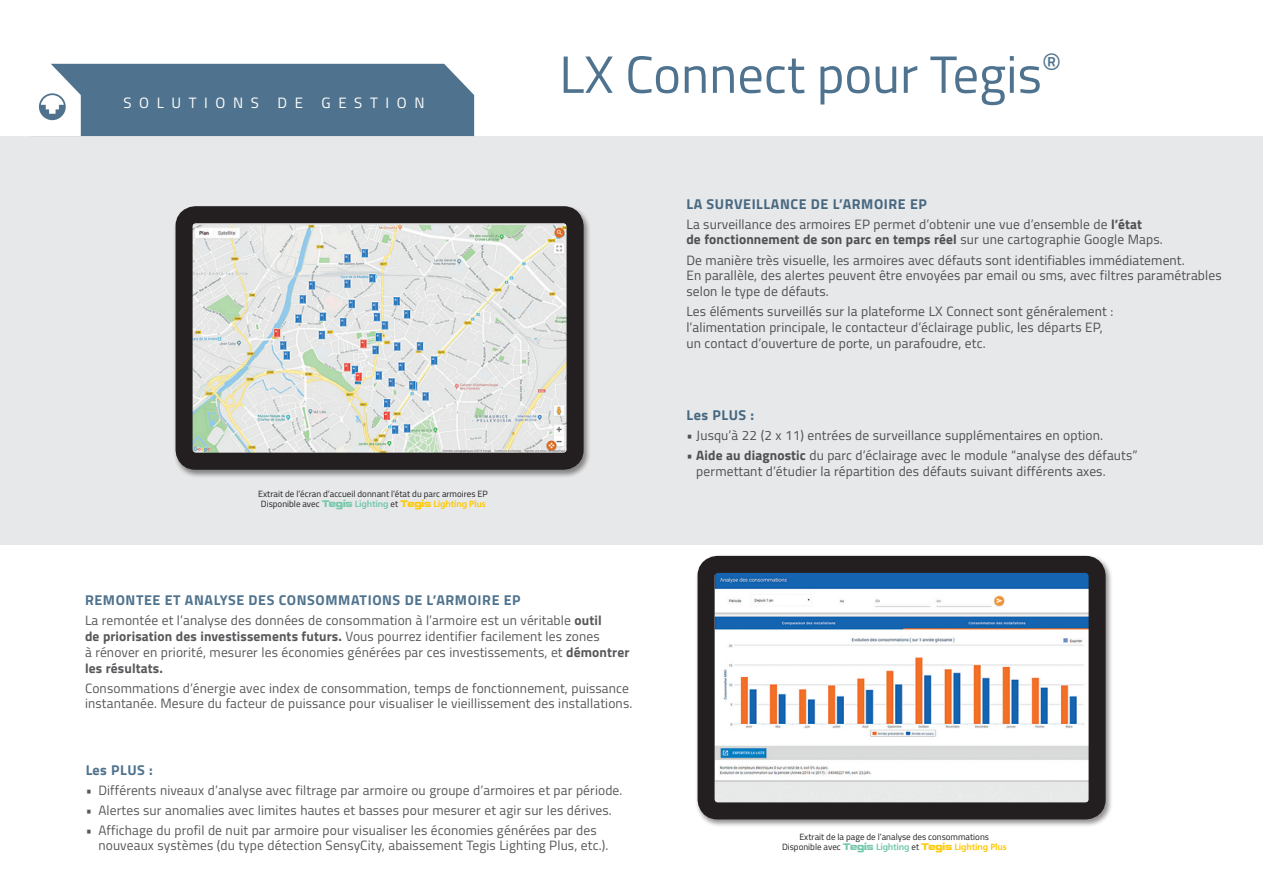
<style>
.page{position:relative;width:1263px;height:893px;background:#fff}
.page>*{position:absolute;margin:0;border:0;box-sizing:border-box;transform-origin:0 0}
.t1{font:52.5px "Titillium Web";color:#4f738e}
.t2{font:15px "Titillium Web";letter-spacing:.51em;color:#fff}
.t3{font:700 14.25px "Titillium Web";letter-spacing:.04em;color:#4f738e}
.t4{font:13.5px/15.8px "Titillium Web";letter-spacing:.01em;color:#57585a}
.t5{font:9px/9.6px "Titillium Web";color:#231f20}
.s1{font-family:"Robotica";font-size:9.6px;color:#77c9ac}
.s2{font-family:"Frutiger";font-weight:700;color:#77c9ac}
.s3{font-family:"Robotica";font-size:9.6px;color:#feca0a}
.s4{font-family:"Frutiger";font-weight:700;color:#feca0a}
.s5{font-weight:700}
</style>
<div class="page">
<div style="left:0;top:136px;width:1263px;height:408px;background:#e7e8e9"></div>
<svg style="left:38px;top:64px;width:436px;height:72px;background:#5e7f97"></svg>
<div style="left:695px;top:554px;width:418px;height:274px;background:#231f20;opacity:.5"></div>
<img style="left:715px;top:574px;width:373px;height:227px">
<div style="left:697px;top:556px;width:409px;height:263px;border:17px solid #231f20;border-radius:12px"></div>
<div style="left:173px;top:205px;width:418px;height:273px;background:#231f20;opacity:.5"></div>
<img style="left:194px;top:224px;width:372px;height:228px">
<div style="left:176px;top:206px;width:408px;height:264px;border:17px solid #231f20;border-radius:12px"></div>
<p class="t2" style="left:123px;top:91px;width:303px">SOLUTIONS DE GESTION</p>
<p class="t5" style="left:258px;top:489px;width:231px">Extrait de l’écran d’accueil donnant l’état du parc armoires EP<br>Disponible avec <span class="s1">Tegis</span> <span class="s2">Lighting</span> et <span class="s3">Tegis</span> <span class="s4">Lighting Plus</span></p>
<h1 class="t1" style="left:559px;top:33px;width:504px">LX Connect pour Tegis<sup>®</sup></h1>
<p class="t3" style="left:686px;top:193px;width:242px">LA SURVEILLANCE DE L’ARMOIRE EP</p>
<p class="t4" style="left:686px;top:216px;width:478px">La surveillance des armoires EP permet d’obtenir une vue d’ensemble de <span class="s5">l’état<br>de fonctionnement de son parc en temps réel</span> sur une cartographie Google Maps.</p>
<p class="t4" style="left:686px;top:252px;width:537px">De manière très visuelle, les armoires avec défauts sont identifiables immédiatement.<br>En parallèle, des alertes peuvent être envoyées par email ou sms, avec filtres paramétrables selon le type de défauts.</p>
<p class="t4" style="left:686px;top:303px;width:429px">Les éléments surveillés sur la plateforme LX Connect sont généralement : l’alimentation principale, le contacteur d’éclairage public, les départs EP, un contact d’ouverture de porte, un parafoudre, etc.</p>
<p class="t3" style="left:686px;top:404px;width:69px">Les PLUS :</p>
<p class="t4" style="left:686px;top:427px;width:418px">• Jusqu’à 22 (2 x 11) entrées de surveillance supplémentaires en option.</p>
<p class="t4" style="left:696px;top:447px;width:443px;text-indent:-10px">• <span class="s5">Aide au diagnostic</span> du parc d’éclairage avec le module “analyse des défauts” permettant d’étudier la répartition des défauts suivant différents axes.</p>
<p class="t3" style="left:85px;top:589px;width:437px">REMONTEE ET ANALYSE DES CONSOMMATIONS DE L’ARMOIRE EP</p>
<p class="t4" style="left:85px;top:612px;width:546px">La remontée et l’analyse des données de consommation à l’armoire est un véritable <span class="s5">outil<br>de priorisation des investissements futurs.</span> Vous pourrez identifier facilement les zones<br>à rénover en priorité, mesurer les économies générées par ces investissements, et <span class="s5">démontrer les résultats.</span></p>
<p class="t4" style="left:85px;top:680px;width:549px">Consommations d’énergie avec index de consommation, temps de fonctionnement, puissance instantanée. Mesure du facteur de puissance pour visualiser le vieillissement des installations.</p>
<p class="t3" style="left:85px;top:758px;width:69px">Les PLUS :</p>
<p class="t4" style="left:85px;top:782px;width:539px">• Différents niveaux d’analyse avec filtrage par armoire ou groupe d’armoires et par période.</p>
<p class="t4" style="left:85px;top:802px;width:528px">• Alertes sur anomalies avec limites hautes et basses pour mesurer et agir sur les dérives.</p>
<p class="t4" style="left:98px;top:822px;width:511px;text-indent:-13px">• Affichage du profil de nuit par armoire pour visualiser les économies générées par des nouveaux systèmes (du type détection SensyCity, abaissement Tegis Lighting Plus, etc.).</p>
<p class="t5" style="left:782px;top:832px;width:226px;text-align:center">Extrait de la page de l’analyse des consommations<br>Disponible avec <span class="s1">Tegis</span> <span class="s2">Lighting</span> et <span class="s3">Tegis</span> <span class="s4">Lighting Plus</span></p>
</div>
